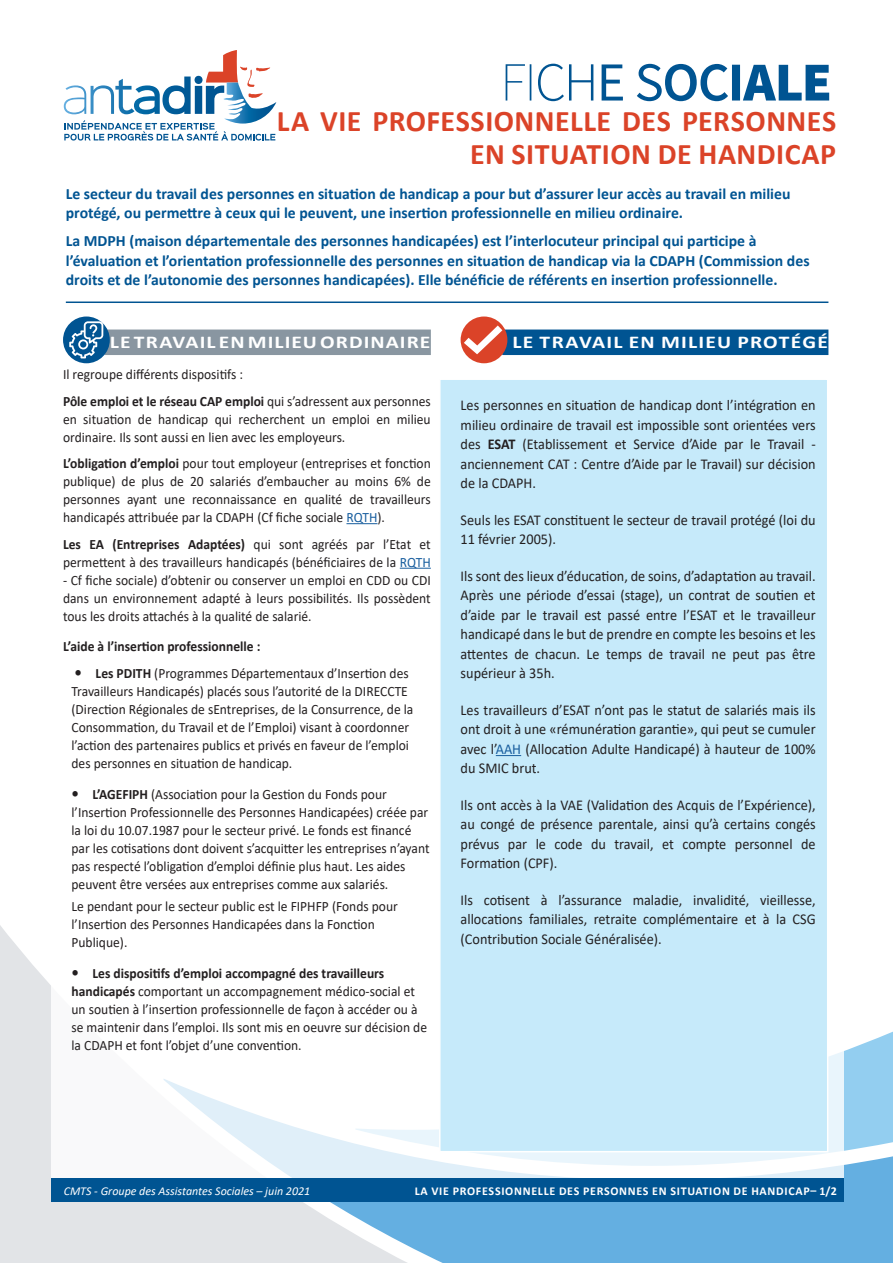
<style>
.page{position:relative;width:893px;height:1263px;background:#fff}
.page>*{position:absolute;margin:0;border:0;box-sizing:border-box;transform-origin:0 0}
.t1{font:700 30px/33px "Calibri";letter-spacing:.015em;color:#db4328;text-align:right}
.sous_titre_barette_g{font:700 18px "Calibri";letter-spacing:.05em;color:#fff;scale:1.2 1}
.sous_titre_barette_b{font:700 18px "Calibri";letter-spacing:.06em;color:#fff;scale:1.2 1}
.Texte_chapeau{font:700 15.75px/19.5px "Calibri";color:#005492}
.texte_fiche{font:15px/19.5px "Calibri";color:#231f20;text-align:justify;scale:.95 1}
.texte_fiche-2{font:14.25px/18px "Calibri";color:#231f20;scale:.95 1}
.texte_fiche-3{font:700 14.25px "Calibri";color:#231f20;scale:.95 1}
.t2{font:700 12px "Calibri";letter-spacing:.06em;color:#fff}
.t3{font:italic 12px "Calibri";color:#fff}
.s1{font-weight:700}
.s2{color:#175d9e}
</style>
<div class="page">
<svg style="left:0;top:925px;width:893px;height:338px;background:#aed0e8"></svg>
<div style="left:51px;top:848px;width:792px;height:331px;background:#fff"></div>
<div style="left:51px;top:1179px;width:792px;height:23px;background:#005492"></div>
<svg style="left:64px;top:50px;width:212px;height:91px"></svg>
<svg style="left:506px;top:64px;width:323px;height:37px"></svg>
<div style="left:439px;top:378px;width:389px;height:774px;background:#c6eafa;border:2px solid #fff"></div>
<div style="left:105px;top:329px;width:326px;height:26px;background:#8996a1"></div>
<hr style="left:346px;top:523px;width:31px;height:1px;background:#175d9e">
<hr style="left:400px;top:568px;width:31px;height:1px;background:#175d9e">
<svg style="left:63px;top:316px;width:47px;height:47px"></svg>
<svg style="left:69px;top:321px;width:34px;height:37px"></svg>
<div style="left:502px;top:329px;width:326px;height:26px;background:#005492"></div>
<svg style="left:496px;top:755px;width:25px;height:1px"></svg>
<div style="left:461px;top:316px;width:46px;height:47px;background:#db4328;border-radius:50%"></div>
<svg style="left:464px;top:325px;width:38px;height:29px"></svg>
<hr style="left:66px;top:301px;width:762px;height:2px;background:#005492">
<p class="t1" style="left:277px;top:104px;width:561px">LA VIE PROFESSIONNELLE DES PERSONNES<br>EN SITUATION DE HANDICAP</p>
<p class="Texte_chapeau" style="left:66px;top:184px;width:726px">Le secteur du travail des personnes en situation de handicap a pour but d’assurer leur accès au travail en milieu protégé, ou permettre à ceux qui le peuvent, une insertion professionnelle en milieu ordinaire.</p>
<p class="Texte_chapeau" style="left:66px;top:231px;width:745px">La MDPH (maison départementale des personnes handicapées) est l’interlocuteur principal qui participe à l’évaluation et l’orientation professionnelle des personnes en situation de handicap via la CDAPH (Commission des droits et de l’autonomie des personnes handicapées). Elle bénéficie de référents en insertion professionnelle.</p>
<p class="sous_titre_barette_g" style="left:110px;top:330px;width:269px">LE TRAVAIL EN MILIEU ORDINAIRE</p>
<p class="texte_fiche-2" style="left:63px;top:365px;width:191px">Il regroupe différents dispositifs :</p>
<p class="texte_fiche-2" style="left:63px;top:391px;width:389px;text-align:justify"><span class="s1">Pôle emploi et le réseau CAP emploi</span> qui s’adressent aux personnes en situation de handicap qui recherchent un emploi en milieu ordinaire. Ils sont aussi en lien avec les employeurs.</p>
<p class="texte_fiche-2" style="left:63px;top:454px;width:389px;text-align:justify"><span class="s1">L’obligation d’emploi</span> pour tout employeur (entreprises et fonction publique) de plus de 20 salariés d’embaucher au moins 6% de personnes ayant une reconnaissance en qualité de travailleurs handicapés attribuée par la CDAPH (Cf fiche sociale <span class="s2">RQTH</span>).</p>
<p class="texte_fiche-2" style="left:63px;top:534px;width:389px"><span class="s1">Les EA (Entreprises Adaptées)</span> qui sont agréés par l’Etat et permettent à des travailleurs handicapés (bénéficiaires de la <span class="s2">RQTH</span></p>
<p class="texte_fiche-2" style="left:63px;top:570px;width:389px;text-align:justify">- Cf fiche sociale) d’obtenir ou conserver un emploi en CDD ou CDI dans un environnement adapté à leurs possibilités. Ils possèdent tous les droits attachés à la qualité de salarié.</p>
<p class="texte_fiche-3" style="left:63px;top:636px;width:209px">L’aide à l’insertion professionnelle :</p>
<p class="texte_fiche-2" style="left:72px;top:664px;width:361px;text-indent:24px"><span class="s1">Les PDITH</span> (Programmes Départementaux d’Insertion des Travailleurs Handicapés) placés sous l’autorité de la DIRECCTE (Direction Régionales de sEntreprises, de la Consurrence, de la Consommation, du Travail et de l’Emploi) visant à coordonner l’action des partenaires publics et privés en faveur de l’emploi des personnes en situation de handicap.</p>
<p class="texte_fiche-2" style="left:72px;top:784px;width:378px;text-indent:21px"><span class="s1">L’AGEFIPH</span> (Association pour la Gestion du Fonds pour l’Insertion Professionnelle des Personnes Handicapées) créée par la loi du 10.07.1987 pour le secteur privé. Le fonds est financé par les cotisations dont doivent s’acquitter les entreprises n’ayant pas respecté l’obligation d’emploi définie plus haut. Les aides peuvent être versées aux entreprises comme aux salariés.</p>
<p class="texte_fiche-2" style="left:72px;top:897px;width:345px">Le pendant pour le secteur public est le FIPHFP (Fonds pour l’Insertion des Personnes Handicapées dans la Fonction<br>Publique).</p>
<p class="texte_fiche-2" style="left:72px;top:963px;width:376px;text-indent:21px"><span class="s1">Les dispositifs d’emploi accompagné des travailleurs handicapés</span> comportant un accompagnement médico-social et un soutien à l’insertion professionnelle de façon à accéder ou à se maintenir dans l’emploi. Ils sont mis en oeuvre sur décision de la CDAPH et font l’objet d’une convention.</p>
<p class="sous_titre_barette_b" style="left:512px;top:330px;width:264px">LE TRAVAIL EN MILIEU PROTÉGÉ</p>
<p class="texte_fiche" style="left:461px;top:395px;width:375px">Les personnes en situation de handicap dont l’intégration en milieu ordinaire de travail est impossible sont orientées vers des <span class="s1">ESAT</span> (Etablissement et Service d’Aide par le Travail - anciennement CAT : Centre d’Aide par le Travail) sur décision de la CDAPH.</p>
<p class="texte_fiche" style="left:461px;top:510px;width:375px">Seuls les ESAT constituent le secteur de travail protégé (loi du<br>11 février 2005).</p>
<p class="texte_fiche" style="left:461px;top:566px;width:375px">Ils sont des lieux d’éducation, de soins, d’adaptation au travail.<br>Après une période d’essai (stage), un contrat de soutien et d’aide par le travail est passé entre l’ESAT et le travailleur handicapé dans le but de prendre en compte les besoins et les attentes de chacun. Le temps de travail ne peut pas être supérieur à 35h.</p>
<p class="texte_fiche" style="left:461px;top:700px;width:375px">Les travailleurs d’ESAT n’ont pas le statut de salariés mais ils ont droit à une «rémunération garantie», qui peut se cumuler avec l’<span class="s2">AAH</span> (Allocation Adulte Handicapé) à hauteur de 100% du SMIC brut.</p>
<p class="texte_fiche" style="left:461px;top:795px;width:375px">Ils ont accès à la VAE (Validation des Acquis de l’Expérience), au congé de présence parentale, ainsi qu’à certains congés prévus par le code du travail, et compte personnel de Formation (CPF).</p>
<p class="texte_fiche" style="left:461px;top:890px;width:375px">Ils cotisent à l’assurance maladie, invalidité, vieillesse, allocations familiales, retraite complémentaire et à la CSG (Contribution Sociale Généralisée).</p>
<p class="t3" style="left:64px;top:1182px;width:248px">CMTS - Groupe des Assistantes Sociales – juin 2021</p>
<p class="t2" style="left:415px;top:1182px;width:424px">LA VIE PROFESSIONNELLE DES PERSONNES EN SITUATION DE HANDICAP– 1/2</p>
</div>
